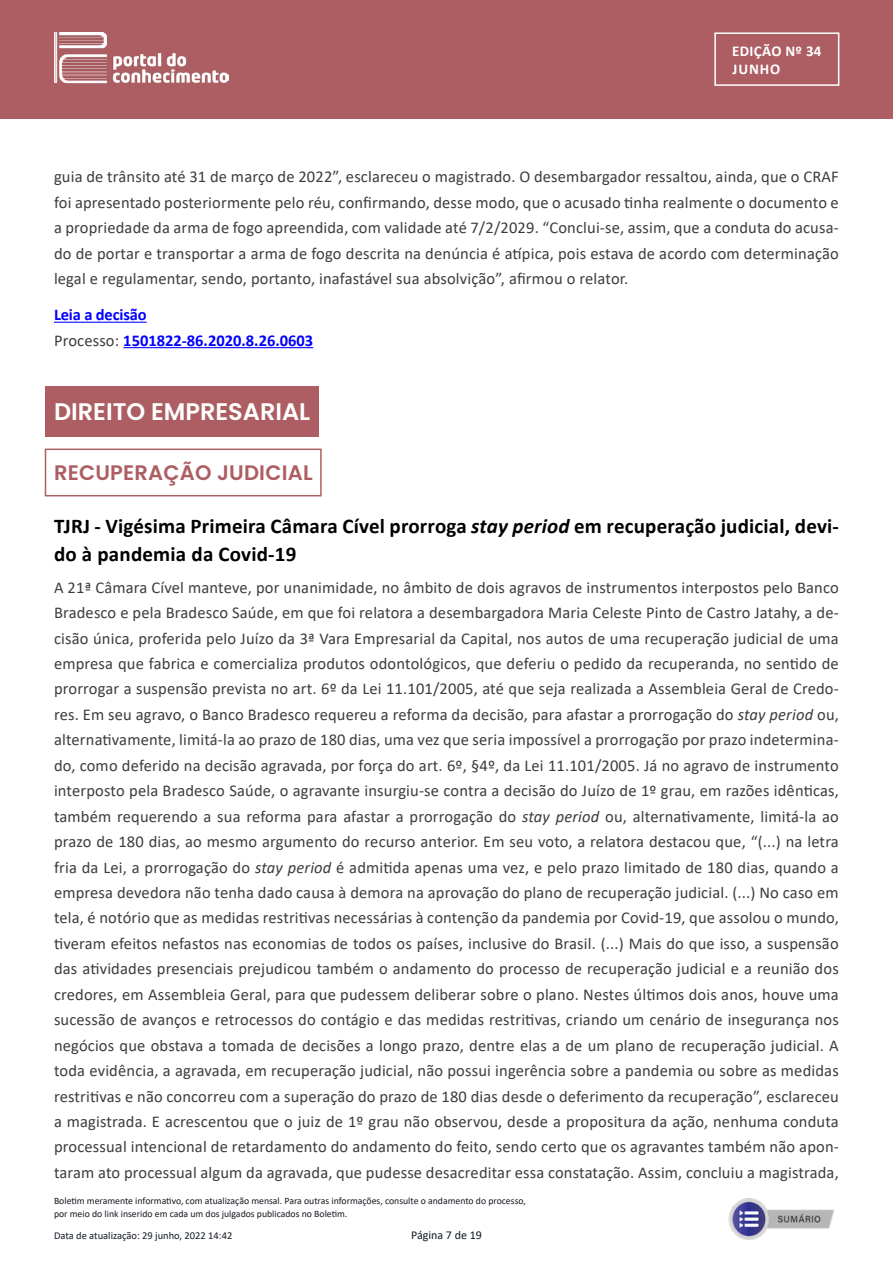
<style>
.page{position:relative;width:893px;height:1263px;background:#fff}
.page>*{position:absolute;margin:0;border:0;box-sizing:border-box;transform-origin:0 0}
.t1{font:600 24px "Poppins";color:#fff}
.t2{font:700 21px/27.8px "Calibri";letter-spacing:.01em;color:#000}
.t3{font:600 21px "Poppins";letter-spacing:.01em;color:#ad5e63}
.t4{font:16.5px/25.5px "Calibri";letter-spacing:.01em;color:#3d3d3d;text-align:justify}
.t5{font:700 16.5px/25.5px "Calibri";color:#00f}
.t6{font:700 15px/18px "Calibri";letter-spacing:.02em;color:#fff}
.t7{font:12px "Calibri";color:#131a22}
.t8{font:10.5px "Calibri";color:#131a22}
.t9{font:9.75px/12.3px "Calibri";color:#131a22}
.s1{font-weight:400;color:#3d3d3d}
.s2{font-style:italic}
</style>
<div class="page">
<div style="left:0;top:0;width:893px;height:118px;background:#ad5e63"></div>
<img style="left:55px;top:33px;width:173px;height:51px">
<div style="left:714px;top:32px;width:125px;height:54px;border:2px solid #fff"></div>
<hr style="left:54px;top:322px;width:93px;height:1px;background:#00f">
<hr style="left:123px;top:347px;width:190px;height:1px;background:#00f">
<div style="left:45px;top:386px;width:274px;height:51px;background:#ad5e63"></div>
<div style="left:45px;top:449px;width:277px;height:47px;border:2px solid #ad5e63"></div>
<img style="left:728px;top:1198px;width:107px;height:42px">
<p class="t6" style="left:732px;top:42px;width:91px">EDIÇÃO Nº 34<br>JUNHO</p>
<p class="t4" style="left:54px;top:164px;width:786px">guia de trânsito até 31 de março de 2022”, esclareceu o magistrado. O desembargador ressaltou, ainda, que o CRAF foi apresentado posteriormente pelo réu, confirmando, desse modo, que o acusado tinha realmente o documento e a propriedade da arma de fogo apreendida, com validade até 7/2/2029. “Conclui-se, assim, que a conduta do acusa&shy;do de portar e transportar a arma de fogo descrita na denúncia é atípica, pois estava de acordo com determinação legal e regulamentar, sendo, portanto, inafastável sua absolvição”, afirmou o relator.</p>
<p class="t5" style="left:54px;top:302px;width:261px">Leia a decisão<br><span class="s1">Processo:</span> 1501822-86.2020.8.26.0603</p>
<h1 class="t1" style="left:54px;top:398px;width:258px">DIREITO EMPRESARIAL</h1>
<p class="t3" style="left:54px;top:460px;width:260px">RECUPERAÇÃO JUDICIAL</p>
<p class="t2" style="left:54px;top:512px;width:786px">TJRJ - Vigésima Primeira Câmara Cível prorroga <span class="s2">stay period</span> em recuperação judicial, devi&shy;do à pandemia da Covid-19</p>
<p class="t4" style="left:54px;top:574px;width:786px">A 21ª Câmara Cível manteve, por unanimidade, no âmbito de dois agravos de instrumentos interpostos pelo Banco Bradesco e pela Bradesco Saúde, em que foi relatora a desembargadora Maria Celeste Pinto de Castro Jatahy, a de&shy;cisão única, proferida pelo Juízo da 3ª Vara Empresarial da Capital, nos autos de uma recuperação judicial de uma empresa que fabrica e comercializa produtos odontológicos, que deferiu o pedido da recuperanda, no sentido de prorrogar a suspensão prevista no art. 6º da Lei 11.101/2005, até que seja realizada a Assembleia Geral de Credo&shy;res. Em seu agravo, o Banco Bradesco requereu a reforma da decisão, para afastar a prorrogação do <span class="s2">stay period</span> ou, alternativamente, limitá-la ao prazo de 180 dias, uma vez que seria impossível a prorrogação por prazo indetermina&shy;do, como deferido na decisão agravada, por força do art. 6º, §4º, da Lei 11.101/2005. Já no agravo de instrumento interposto pela Bradesco Saúde, o agravante insurgiu-se contra a decisão do Juízo de 1º grau, em razões idênticas, também requerendo a sua reforma para afastar a prorrogação do <span class="s2">stay period</span> ou, alternativamente, limitá-la ao prazo de 180 dias, ao mesmo argumento do recurso anterior. Em seu voto, a relatora destacou que, “(...) na letra fria da Lei, a prorrogação do <span class="s2">stay period</span> é admitida apenas uma vez, e pelo prazo limitado de 180 dias, quando a empresa devedora não tenha dado causa à demora na aprovação do plano de recuperação judicial. (...) No caso em tela, é notório que as medidas restritivas necessárias à contenção da pandemia por Covid-19, que assolou o mundo, tiveram efeitos nefastos nas economias de todos os países, inclusive do Brasil. (...) Mais do que isso, a suspensão das atividades presenciais prejudicou também o andamento do processo de recuperação judicial e a reunião dos credores, em Assembleia Geral, para que pudessem deliberar sobre o plano. Nestes últimos dois anos, houve uma sucessão de avanços e retrocessos do contágio e das medidas restritivas, criando um cenário de insegurança nos negócios que obstava a tomada de decisões a longo prazo, dentre elas a de um plano de recuperação judicial. A toda evidência, a agravada, em recuperação judicial, não possui ingerência sobre a pandemia ou sobre as medidas restritivas e não concorreu com a superação do prazo de 180 dias desde o deferimento da recuperação”, esclareceu a magistrada. E acrescentou que o juiz de 1º grau não observou, desde a propositura da ação, nenhuma conduta processual intencional de retardamento do andamento do feito, sendo certo que os agravantes também não apon&shy;taram ato processual algum da agravada, que pudesse desacreditar essa constatação. Assim, concluiu a magistrada,</p>
<p class="t9" style="left:54px;top:1195px;width:473px">Boletim meramente informativo, com atualização mensal. Para outras informações, consulte o andamento do processo, por meio do link inserido em cada um dos julgados publicados no Boletim.</p>
<p class="t8" style="left:54px;top:1229px;width:180px">Data de atualização: 29 junho, 2022 14:42</p>
<p class="t7" style="left:411px;top:1227px;width:72px">Página 7 de 19</p>
</div>
